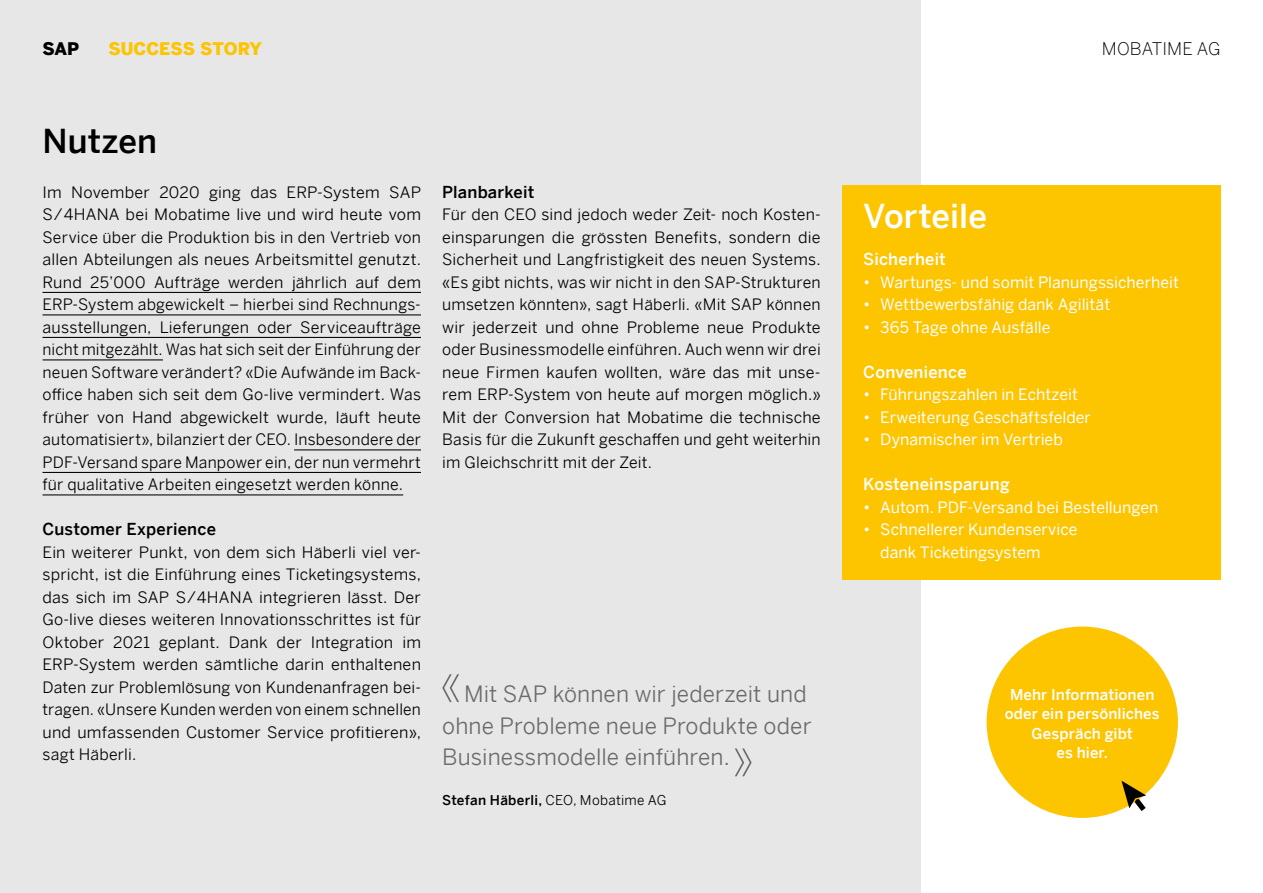
<style>
.page{position:relative;width:1263px;height:893px;background:#fff}
.page>*{position:absolute;margin:0;border:0;box-sizing:border-box;transform-origin:0 0}
.t1{font:500 33px "Benton Sans";letter-spacing:.005em;color:#fff}
.t2{font:500 33px "Benton Sans";letter-spacing:.005em;color:#000}
.t3{font:22.5px/31.5px "Benton Sans";letter-spacing:.005em;color:#6b6b6a}
.t4{font:900 17.4px "Benton Sans";color:#fdc400}
.t5{font:300 17.4px "Benton Sans";color:#000}
.t6{font:900 17.4px "Benton Sans";color:#000}
.t7{font:500 16.5px "Benton Sans";letter-spacing:.01em;color:#fff}
.t8{font:500 16.5px "Benton Sans";letter-spacing:.015em;color:#000}
.t9{font:15.75px/22.5px "Benton Sans";letter-spacing:.01em;color:#000;text-align:justify}
.t10{font:15.75px/22.5px "Benton Sans";color:#fff}
.t11{font:500 15px/19.5px "Benton Sans";letter-spacing:.005em;color:#fff;text-align:center}
.t12{font:500 13.5px "Benton Sans";letter-spacing:.02em;color:#000}
.s1{font-weight:400}
</style>
<div class="page">
<div style="left:0;top:0;width:921px;height:893px;background:#e7e7e7"></div>
<hr style="left:43px;top:292px;width:378px;height:1px;background:#000">
<hr style="left:43px;top:314px;width:378px;height:1px;background:#000">
<hr style="left:43px;top:337px;width:378px;height:1px;background:#000">
<hr style="left:43px;top:359px;width:120px;height:1px;background:#000">
<hr style="left:294px;top:449px;width:127px;height:1px;background:#000">
<hr style="left:43px;top:472px;width:378px;height:1px;background:#000">
<hr style="left:43px;top:494px;width:360px;height:1px;background:#000">
<svg style="left:442px;top:674px;width:17px;height:28px"></svg>
<svg style="left:735px;top:748px;width:17px;height:28px"></svg>
<div style="left:986px;top:626px;width:192px;height:192px;background:#fdc400;border-radius:50%"></div>
<svg style="left:1121px;top:781px;width:25px;height:30px"></svg>
<div style="left:842px;top:185px;width:378px;height:394px;background:#fdc400"></div>
<p class="t6" style="left:43px;top:34px;width:38px">SAP</p>
<p class="t4" style="left:108px;top:34px;width:155px">SUCCESS STORY</p>
<p class="t5" style="left:1102px;top:34px;width:120px">MOBATIME AG</p>
<h1 class="t2" style="left:43px;top:112px;width:116px">Nutzen</h1>
<p class="t9" style="left:43px;top:179px;width:380px">Im November 2020 ging das ERP-System SAP S/4HANA bei Mobatime live und wird heute vom Service über die Produktion bis in den Vertrieb von allen Abteilungen als neues Arbeitsmittel genutzt.<br>Rund 25’000 Aufträge werden jährlich auf dem ERP-System abgewickelt – hierbei sind Rechnungs&shy;ausstellungen, Lieferungen oder Serviceaufträge nicht mitgezählt. Was hat sich seit der Einführung der neuen Software verändert? «Die Aufwände im Back&shy;office haben sich seit dem Go-live vermindert. Was früher von Hand abgewickelt wurde, läuft heute automatisiert», bilanziert der CEO. Insbesondere der PDF-Versand spare Manpower ein, der nun vermehrt für qualitative Arbeiten eingesetzt werden könne.</p>
<p class="t8" style="left:43px;top:515px;width:175px">Customer Experience</p>
<p class="t9" style="left:43px;top:539px;width:380px">Ein weiterer Punkt, von dem sich Häberli viel ver&shy;spricht, ist die Einführung eines Ticketingsystems, das sich im SAP S/4HANA integrieren lässt. Der Go-live dieses weiteren Innovationsschrittes ist für Oktober 2021 geplant. Dank der Integration im ERP-System werden sämtliche darin enthaltenen Daten zur Problemlösung von Kundenanfragen bei&shy;tragen. «Unsere Kunden werden von einem schnellen und umfassenden Customer Service profitieren», sagt Häberli.</p>
<p class="t8" style="left:442px;top:178px;width:94px">Planbarkeit</p>
<p class="t9" style="left:442px;top:201px;width:380px">Für den CEO sind jedoch weder Zeit- noch Kosten&shy;einsparungen die grössten Benefits, sondern die Sicherheit und Langfristigkeit des neuen Systems. «Es gibt nichts, was wir nicht in den SAP-Strukturen umsetzen könnten», sagt Häberli. «Mit SAP können wir jederzeit und ohne Probleme neue Produkte oder Businessmodelle einführen. Auch wenn wir drei neue Firmen kaufen wollten, wäre das mit unse&shy;rem ERP-System von heute auf morgen möglich.» Mit der Conversion hat Mobatime die technische Basis für die Zukunft geschaffen und geht weiterhin im Gleichschritt mit der Zeit.</p>
<h2 class="t3" style="left:442px;top:675px;width:371px;text-indent:22px">Mit SAP können wir jederzeit und ohne Probleme neue Produkte oder<br>Businessmodelle einführen.</h2>
<p class="t12" style="left:442px;top:789px;width:226px">Stefan Häberli, <span class="s1">CEO, Mobatime AG</span></p>
<h1 class="t1" style="left:863px;top:187px;width:125px">Vorteile</h1>
<p class="t7" style="left:863px;top:245px;width:84px">Sicherheit</p>
<p class="t10" style="left:863px;top:269px;width:317px">• Wartungs- und somit Planungssicherheit</p>
<p class="t10" style="left:863px;top:291px;width:249px">• Wettbewerbsfähig dank Agilität</p>
<p class="t10" style="left:863px;top:314px;width:189px">• 365 Tage ohne Ausfälle</p>
<p class="t7" style="left:863px;top:358px;width:105px">Convenience</p>
<p class="t10" style="left:863px;top:381px;width:216px">• Führungszahlen in Echtzeit</p>
<p class="t10" style="left:863px;top:404px;width:229px">• Erweiterung Geschäftsfelder</p>
<p class="t10" style="left:863px;top:427px;width:201px">• Dynamischer im Vertrieb</p>
<p class="t7" style="left:863px;top:470px;width:148px">Kosteneinsparung</p>
<p class="t10" style="left:863px;top:494px;width:297px">• Autom. PDF-Versand bei Bestellungen</p>
<p class="t10" style="left:880px;top:516px;width:199px;text-indent:-17px">• Schnellerer Kundenservice dank Ticketingsystem</p>
<p class="t11" style="left:1005px;top:683px;width:156px">Mehr Informationen oder ein persönliches<br>Gespräch gibt<br>es hier.</p>
</div>
